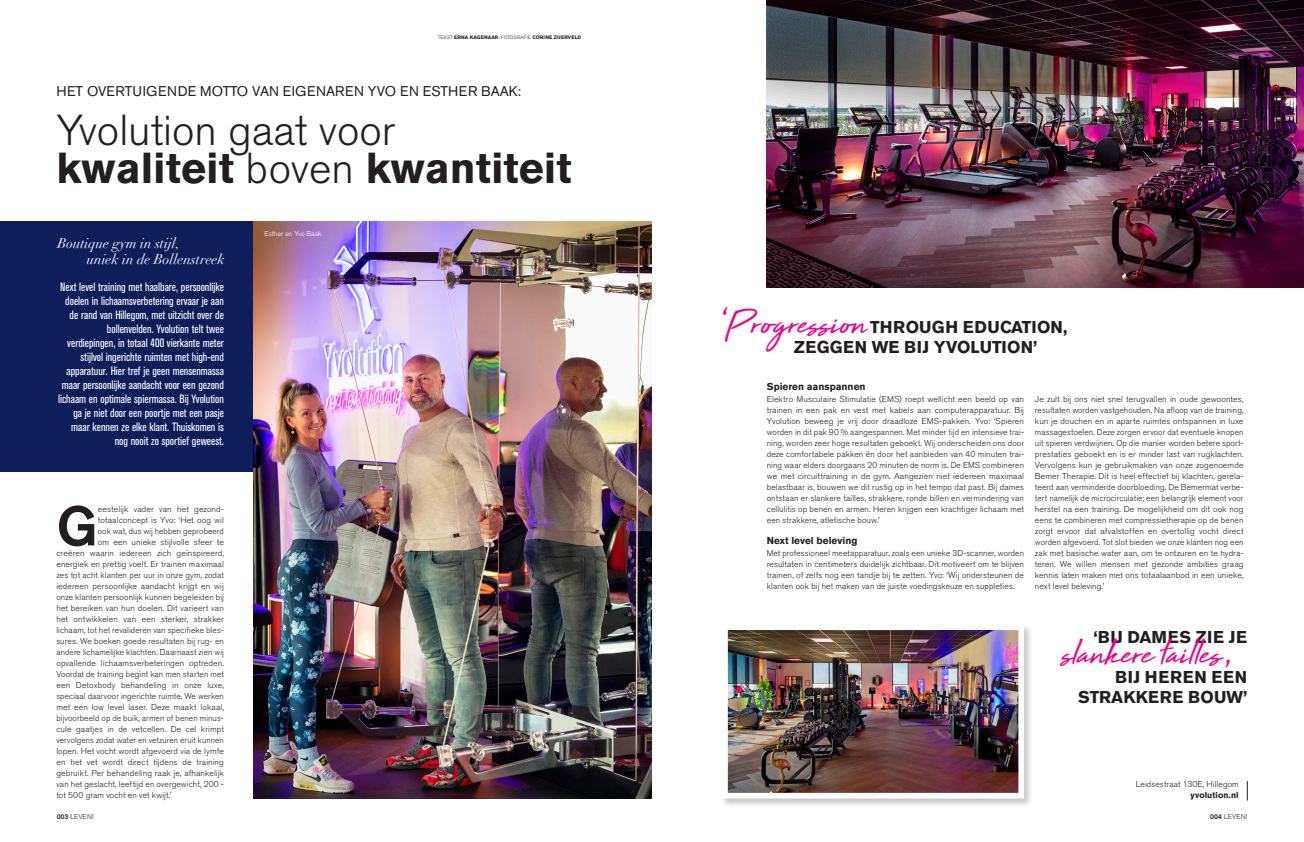
<style>
.page{position:relative;width:1304px;height:842px;background:#fff}
.page>*{position:absolute;margin:0;border:0;box-sizing:border-box;transform-origin:0 0}
.Platte_tekst___Akzid{font:500 55.2px "Akzidenz Grotesk BE";color:#231f20}
.Chapeau{font:700 43px "Akzidenz Grotesk BE";color:#231f20}
.Chapeau-2{font:300 43px "Akzidenz Grotesk BE";color:#231f20}
.Streamer___Akzidenz{font:40px "High Tide";color:#eb008b}
.Streamer___Akzidenz-2{font:700 17px "Akzidenz Grotesk BE";letter-spacing:.02em;color:#231f20}
.Streamer___Akzidenz-3{font:700 17px "Akzidenz Grotesk BE";letter-spacing:.04em;color:#231f20}
.Streamer___Akzidenz-4{font:700 17px "Akzidenz Grotesk BE";color:#231f20}
.Chapeau-3{font:14px "Akzidenz Grotesk BE";letter-spacing:.01em;color:#231f20}
.Chapeau-4{font:italic 14px "Didot";color:#fff}
.Intro{font:condensed 12px/14px "Akzidenz Grotesk BE";color:#fff;text-align:right}
.Tussenkop{font:700 10px "Akzidenz Grotesk BE";color:#231f20}
.Platte_tekst___Akzid-2{font:300 8.5px/11px "Akzidenz Grotesk BE";letter-spacing:.01em;color:#231f20;text-align:justify}
.t1{font:300 7px "Akzidenz Grotesk BE";color:#231f20}
.Fotobijschrift___zwa{font:300 7px "Akzidenz Grotesk BE";color:#fff}
.Credits_tekst_en_fot{font:700 5px "Akzidenz Grotesk BE";letter-spacing:.02em;color:#231f20}
.s1{font-weight:300}
.s2{font-family:"Black Jack"}
.s3{font-weight:700}
.s4{font-weight:500}
</style>
<div class="page">
<div style="left:0;top:221px;width:381px;height:251px;background:#0e1e5a"></div>
<img style="left:253px;top:221px;width:399px;height:577px">
<img style="left:767px;top:0;width:537px;height:287px">
<svg style="left:1247px;top:781px;width:1px;height:19px"></svg>
<div style="left:721px;top:623px;width:313px;height:185px;background:#231f20;opacity:.25"></div>
<img style="left:729px;top:631px;width:288px;height:160px">
<div style="left:722px;top:624px;width:302px;height:174px;border:6px solid #fff"></div>
<p class="Credits_tekst_en_fot" style="left:438px;top:35px;width:145px"><span class="s1">TEKST</span> ERNA KAGENAAR <span class="s1">FOTOGRAFIE</span> CORINE ZIJERVELD</p>
<p class="Chapeau-3" style="left:56px;top:82px;width:467px">HET OVERTUIGENDE MOTTO VAN EIGENAREN YVO EN ESTHER BAAK:</p>
<p class="Chapeau-2" style="left:57px;top:106px;width:340px">Yvolution gaat voor</p>
<p class="Chapeau" style="left:57px;top:143px;width:517px">kwaliteit <span class="s1">boven</span> kwantiteit</p>
<p class="Chapeau-4" style="left:57px;top:235px;width:124px">Boutique gym in stijl,</p>
<p class="Chapeau-4" style="left:87px;top:251px;width:139px">uniek in de Bollenstreek</p>
<p class="Intro" style="left:58px;top:280px;width:167px">Next level training met haalbare, persoonlijke doelen in lichaamsverbetering ervaar je aan de rand van Hillegom, met uitzicht over de bollenvelden. Yvolution telt twee verdiepingen, in totaal 400 vierkante meter stijlvol ingerichte ruimten met high-end apparatuur. Hier tref je geen mensenmassa maar persoonlijke aandacht voor een gezond lichaam en optimale spiermassa. Bij Yvolution ga je niet door een poortje met een pasje maar kennen ze elke klant. Thuiskomen is nog nooit zo sportief geweest.</p>
<p class="Platte_tekst___Akzid" style="left:56px;top:492px;width:43px">G</p>
<p class="Platte_tekst___Akzid-2" style="left:98px;top:504px;width:128px">eestelijk vader van het gezond-</p>
<p class="Platte_tekst___Akzid-2" style="left:98px;top:515px;width:128px">totaalconcept is Yvo: ‘Het oog wil</p>
<p class="Platte_tekst___Akzid-2" style="left:98px;top:526px;width:128px">ook wat, dus wij hebben geprobeerd</p>
<p class="Platte_tekst___Akzid-2" style="left:98px;top:537px;width:128px">om een unieke stijlvolle sfeer te</p>
<p class="Platte_tekst___Akzid-2" style="left:56px;top:548px;width:169px">creëren waarin iedereen zich geïnspireerd,</p>
<p class="Platte_tekst___Akzid-2" style="left:56px;top:559px;width:169px">energiek en prettig voelt. Er trainen maximaal</p>
<p class="Platte_tekst___Akzid-2" style="left:56px;top:570px;width:169px">zes tot acht klanten per uur in onze gym, zodat</p>
<p class="Platte_tekst___Akzid-2" style="left:56px;top:581px;width:169px">iedereen persoonlijke aandacht krijgt en wij</p>
<p class="Platte_tekst___Akzid-2" style="left:56px;top:592px;width:169px">onze klanten persoonlijk kunnen begeleiden bij</p>
<p class="Platte_tekst___Akzid-2" style="left:56px;top:603px;width:169px">het bereiken van hun doelen. Dit varieert van</p>
<p class="Platte_tekst___Akzid-2" style="left:56px;top:614px;width:169px">het ontwikkelen van een sterker, strakker</p>
<p class="Platte_tekst___Akzid-2" style="left:56px;top:625px;width:169px">lichaam, tot het revalideren van specifieke bles-</p>
<p class="Platte_tekst___Akzid-2" style="left:56px;top:636px;width:169px">sures. We boeken goede resultaten bij rug- en</p>
<p class="Platte_tekst___Akzid-2" style="left:56px;top:647px;width:169px">andere lichamelijke klachten. Daarnaast zien wij</p>
<p class="Platte_tekst___Akzid-2" style="left:56px;top:658px;width:169px">opvallende lichaamsverbeteringen optreden.</p>
<p class="Platte_tekst___Akzid-2" style="left:56px;top:669px;width:169px">Voordat de training begint kan men starten met</p>
<p class="Platte_tekst___Akzid-2" style="left:56px;top:680px;width:169px">een Detoxbody behandeling in onze luxe,</p>
<p class="Platte_tekst___Akzid-2" style="left:56px;top:691px;width:169px">speciaal daarvoor ingerichte ruimte. We werken</p>
<p class="Platte_tekst___Akzid-2" style="left:56px;top:702px;width:169px">met een low level laser. Deze maakt lokaal,</p>
<p class="Platte_tekst___Akzid-2" style="left:56px;top:713px;width:169px">bijvoorbeeld op de buik, armen of benen minus-</p>
<p class="Platte_tekst___Akzid-2" style="left:56px;top:724px;width:169px">cule gaatjes in de vetcellen. De cel krimpt</p>
<p class="Platte_tekst___Akzid-2" style="left:56px;top:735px;width:169px">vervolgens zodat water en vetzuren eruit kunnen</p>
<p class="Platte_tekst___Akzid-2" style="left:56px;top:746px;width:169px">lopen. Het vocht wordt afgevoerd via de lymfe</p>
<p class="Platte_tekst___Akzid-2" style="left:56px;top:757px;width:169px">en het vet wordt direct tijdens de training</p>
<p class="Platte_tekst___Akzid-2" style="left:56px;top:768px;width:169px">gebruikt. Per behandeling raak je, afhankelijk</p>
<p class="Platte_tekst___Akzid-2" style="left:56px;top:779px;width:169px">van het geslacht, leeftijd en overgewicht, 200 -</p>
<p class="Platte_tekst___Akzid-2" style="left:56px;top:790px;width:117px">tot 500 gram vocht en vet kwijt.’</p>
<p class="Fotobijschrift___zwa" style="left:264px;top:230px;width:59px">Esther en Yvo Baak</p>
<p class="Streamer___Akzidenz" style="left:722px;top:296px;width:146px"><span class="s2">‘</span>Progression</p>
<p class="Streamer___Akzidenz-2" style="left:870px;top:317px;width:198px">THROUGH EDUCATION,</p>
<p class="Streamer___Akzidenz-2" style="left:794px;top:337px;width:245px">ZEGGEN WE BIJ YVOLUTION’</p>
<p class="Tussenkop" style="left:767px;top:381px;width:100px">Spieren aanspannen</p>
<p class="Platte_tekst___Akzid-2" style="left:767px;top:394px;width:259px">Elektro Musculaire Stimulatie (EMS) roept wellicht een beeld op van trainen in een pak en vest met kabels aan computerapparatuur. Bij Yvolution beweeg je vrij door draadloze EMS-pakken. Yvo: ‘Spieren worden in dit pak 90 % aangespannen. Met minder tijd en intensieve trai&shy;ning, worden zeer hoge resultaten geboekt. Wij onderscheiden ons door deze comfortabele pakken én door het aanbieden van 40 minuten trai&shy;ning waar elders doorgaans 20 minuten de norm is. De EMS combineren we met circuittraining in de gym. Aangezien niet iedereen maximaal belastbaar is, bouwen we dit rustig op in het tempo dat past. Bij dames ontstaan er slankere tailles, strakkere, ronde billen en vermindering van cellulitis op benen en armen. Heren krijgen een krachtiger lichaam met een strakkere, atletische bouw.’</p>
<p class="Tussenkop" style="left:767px;top:535px;width:92px">Next level beleving</p>
<p class="Platte_tekst___Akzid-2" style="left:767px;top:548px;width:259px">Met professioneel meetapparatuur, zoals een unieke 3D-scanner, worden resultaten in centimeters duidelijk zichtbaar. Dit motiveert om te blijven trainen, of zelfs nog een tandje bij te zetten. Yvo: ‘Wij ondersteunen de klanten ook bij het maken van de juiste voedingskeuze en suppleties.</p>
<p class="Platte_tekst___Akzid-2" style="left:1035px;top:394px;width:210px">Je zult bij ons niet snel terugvallen in oude gewoontes, resultaten worden vastgehouden. Na afloop van de training, kun je douchen en in aparte ruimtes ontspannen in luxe massagestoelen. Deze zorgen ervoor dat eventuele knopen uit spieren verdwijnen. Op die manier worden betere sport&shy;prestaties geboekt en is er minder last van rugklachten.<br>Vervolgens kun je gebruikmaken van onze zogenoemde Bemer Therapie. Dit is heel effectief bij klachten, gerela&shy;teerd aan verminderde doorbloeding. De Bemermat verbe&shy;tert namelijk de microcirculatie; een belangrijk element voor herstel na een training. De mogelijkheid om dit ook nog eens te combineren met compressietherapie op de benen zorgt ervoor dat afvalstoffen en overtollig vocht direct worden afgevoerd. Tot slot bieden we onze klanten nog een zak met basische water aan, om te ontzuren en te hydra&shy;teren. We willen mensen met gezonde ambities graag kennis laten maken met ons totaalaanbod in een unieke, next level beleving.’</p>
<p class="Streamer___Akzidenz-3" style="left:1093px;top:627px;width:155px">‘BIJ DAMES ZIE JE</p>
<p class="Streamer___Akzidenz" style="left:1061px;top:626px;width:173px">slankere tailles<span class="s2">,</span></p>
<p class="Streamer___Akzidenz-3" style="left:1115px;top:667px;width:134px">BIJ HEREN EEN</p>
<p class="Streamer___Akzidenz-4" style="left:1078px;top:687px;width:171px">STRAKKERE BOUW’</p>
<p class="Platte_tekst___Akzid-2" style="left:1136px;top:779px;width:105px;text-align:right">Leidsestraat 130E, Hillegom <span class="s3">yvolution.nl</span></p>
<p class="t1" style="left:57px;top:812px;width:38px"><span class="s4">003</span> LEVEN!</p>
<p class="t1" style="left:1210px;top:812px;width:39px"><span class="s4">004</span> LEVEN!</p>
</div>
